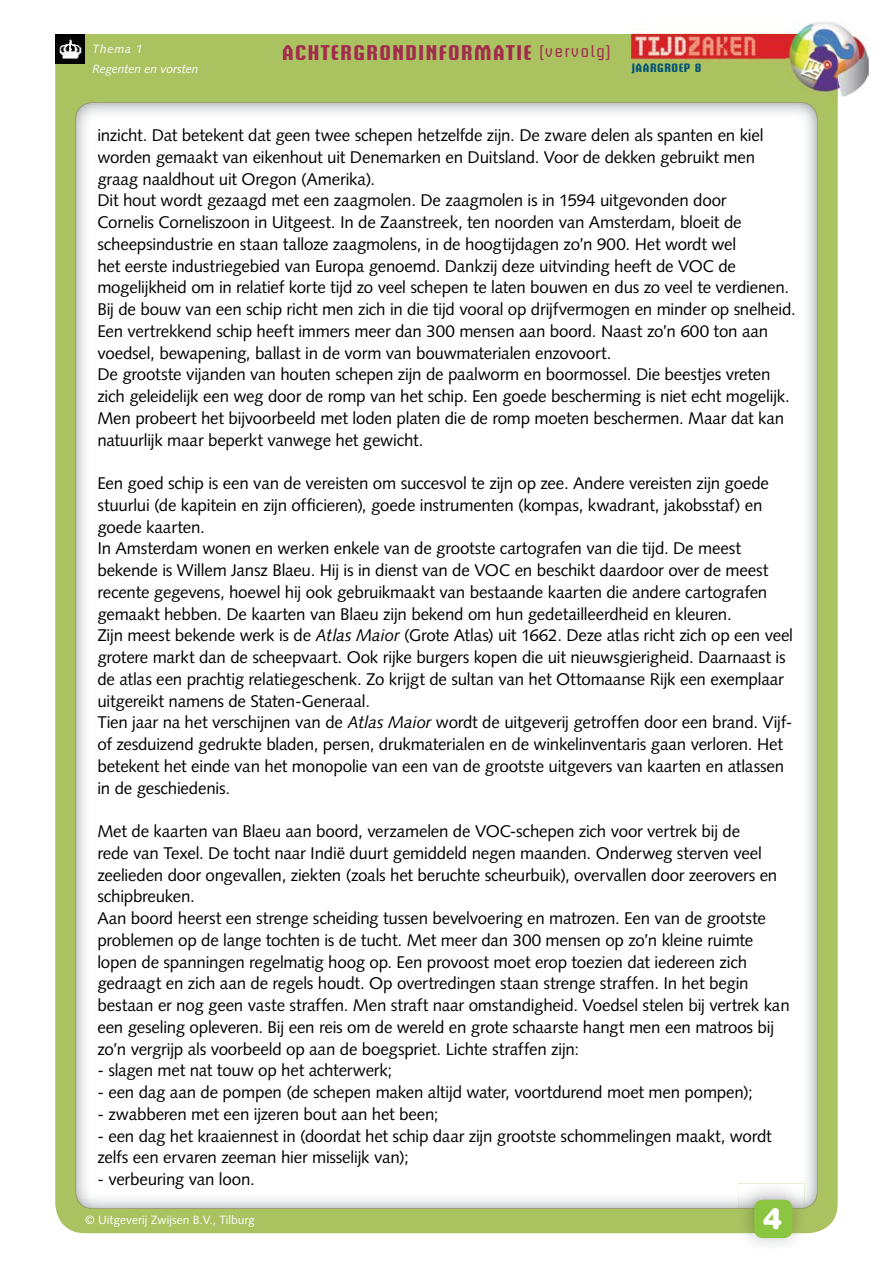
<style>
.page{position:relative;width:893px;height:1263px;background:#fff}
.page>*{position:absolute;margin:0;border:0;box-sizing:border-box;transform-origin:0 0}
.t1{font:900 29.25px "Helvetica Rounded LT Std";color:#fff}
.t2{font:700 21px "Briem Akademi Std";letter-spacing:.07em;color:#a22b4e}
.t3{font:16.95px/21.8px "Syntax LT Std";letter-spacing:-.015em;color:#000}
.t4{font:12px "Syntax LT Std";color:#fff}
.t5{font:italic 12px/20px "Syntax LT Std";color:#fff}
.t6{font:700 12px "Briem Akademi Std";letter-spacing:.05em;color:#005374}
.s1{font-weight:400;font-size:15px}
.s2{font-style:italic}
</style>
<div class="page">
<div style="left:55px;top:34px;width:783px;height:1199px;background:#abc261;border-radius:30px"></div>
<div style="left:129px;top:154px;width:675px;height:1054px;background:#fff"></div>
<img style="left:75px;top:102px;width:743px;height:52px">
<img style="left:75px;top:153px;width:54px;height:1056px">
<img style="left:804px;top:153px;width:14px;height:1055px">
<img style="left:127px;top:1208px;width:611px;height:1px">
<img style="left:738px;top:1183px;width:66px;height:62px">
<div style="left:754px;top:1200px;width:38px;height:38px;background:#8ac63f;border-radius:9px"></div>
<img style="left:774px;top:22px;width:95px;height:37px">
<img style="left:838px;top:59px;width:31px;height:38px">
<img style="left:631px;top:34px;width:207px;height:63px">
<div style="left:55px;top:34px;width:30px;height:30px;background:#000"></div>
<img style="left:59px;top:39px;width:23px;height:21px">
<p class="t5" style="left:92px;top:38px;width:108px">Thema 1<br>Regenten en vorsten</p>
<p class="t2" style="left:282px;top:41px;width:330px">ACHTERGRONDINFORMATIE <span class="s1">(vervolg)</span></p>
<p class="t6" style="left:632px;top:61px;width:71px">JAARGROEP 8</p>
<p class="t3" style="left:97px;top:124px;width:700px">inzicht. Dat betekent dat geen twee schepen hetzelfde zijn. De zware delen als spanten en kiel worden gemaakt van eikenhout uit Denemarken en Duitsland. Voor de dekken gebruikt men graag naaldhout uit Oregon (Amerika).<br>Dit hout wordt gezaagd met een zaagmolen. De zaagmolen is in 1594 uitgevonden door<br>Cornelis Corneliszoon in Uitgeest. In de Zaanstreek, ten noorden van Amsterdam, bloeit de scheepsindustrie en staan talloze zaagmolens, in de hoogtijdagen zo’n 900. Het wordt wel<br>het eerste industriegebied van Europa genoemd. Dankzij deze uitvinding heeft de VOC de mogelijkheid om in relatief korte tijd zo veel schepen te laten bouwen en dus zo veel te verdienen.<br>Bij de bouw van een schip richt men zich in die tijd vooral op drijfvermogen en minder op snelheid.<br>Een vertrekkend schip heeft immers meer dan 300 mensen aan boord. Naast zo’n 600 ton aan voedsel, bewapening, ballast in de vorm van bouwmaterialen enzovoort.<br>De grootste vijanden van houten schepen zijn de paalworm en boormossel. Die beestjes vreten zich geleidelijk een weg door de romp van het schip. Een goede bescherming is niet echt mogelijk.<br>Men probeert het bijvoorbeeld met loden platen die de romp moeten beschermen. Maar dat kan natuurlijk maar beperkt vanwege het gewicht.</p>
<p class="t3" style="left:97px;top:472px;width:697px">Een goed schip is een van de vereisten om succesvol te zijn op zee. Andere vereisten zijn goede stuurlui (de kapitein en zijn officieren), goede instrumenten (kompas, kwadrant, jakobsstaf) en goede kaarten.<br>In Amsterdam wonen en werken enkele van de grootste cartografen van die tijd. De meest bekende is Willem Jansz Blaeu. Hij is in dienst van de VOC en beschikt daardoor over de meest recente gegevens, hoewel hij ook gebruikmaakt van bestaande kaarten die andere cartografen gemaakt hebben. De kaarten van Blaeu zijn bekend om hun gedetailleerdheid en kleuren.<br>Zijn meest bekende werk is de <span class="s2">Atlas Maior</span> (Grote Atlas) uit 1662. Deze atlas richt zich op een veel grotere markt dan de scheepvaart. Ook rijke burgers kopen die uit nieuwsgierigheid. Daarnaast is de atlas een prachtig relatiegeschenk. Zo krijgt de sultan van het Ottomaanse Rijk een exemplaar uitgereikt namens de Staten-Generaal.<br>Tien jaar na het verschijnen van de <span class="s2">Atlas Maior</span> wordt de uitgeverij getroffen door een brand. Vijf&shy;of zesduizend gedrukte bladen, persen, drukmaterialen en de winkelinventaris gaan verloren. Het betekent het einde van het monopolie van een van de grootste uitgevers van kaarten en atlassen in de geschiedenis.</p>
<p class="t3" style="left:97px;top:820px;width:694px">Met de kaarten van Blaeu aan boord, verzamelen de VOC-schepen zich voor vertrek bij de<br>rede van Texel. De tocht naar Indië duurt gemiddeld negen maanden. Onderweg sterven veel zeelieden door ongevallen, ziekten (zoals het beruchte scheurbuik), overvallen door zeerovers en schipbreuken.<br>Aan boord heerst een strenge scheiding tussen bevelvoering en matrozen. Een van de grootste problemen op de lange tochten is de tucht. Met meer dan 300 mensen op zo’n kleine ruimte lopen de spanningen regelmatig hoog op. Een provoost moet erop toezien dat iedereen zich gedraagt en zich aan de regels houdt. Op overtredingen staan strenge straffen. In het begin bestaan er nog geen vaste straffen. Men straft naar omstandigheid. Voedsel stelen bij vertrek kan een geseling opleveren. Bij een reis om de wereld en grote schaarste hangt men een matroos bij zo’n vergrijp als voorbeeld op aan de boegspriet. Lichte straffen zijn:</p>
<p class="t3" style="left:97px;top:1059px;width:296px">- slagen met nat touw op het achterwerk;</p>
<p class="t3" style="left:97px;top:1081px;width:657px">- een dag aan de pompen (de schepen maken altijd water, voortdurend moet men pompen);</p>
<p class="t3" style="left:97px;top:1103px;width:343px">- zwabberen met een ijzeren bout aan het been;</p>
<p class="t3" style="left:97px;top:1125px;width:676px">- een dag het kraaiennest in (doordat het schip daar zijn grootste schommelingen maakt, wordt zelfs een ervaren zeeman hier misselijk van);</p>
<p class="t3" style="left:97px;top:1168px;width:159px">- verbeuring van loon.</p>
<h1 class="t1" style="left:763px;top:1199px;width:21px">4</h1>
<p class="t4" style="left:85px;top:1213px;width:171px">© Uitgeverij Zwijsen B.V., Tilburg</p>
</div>
